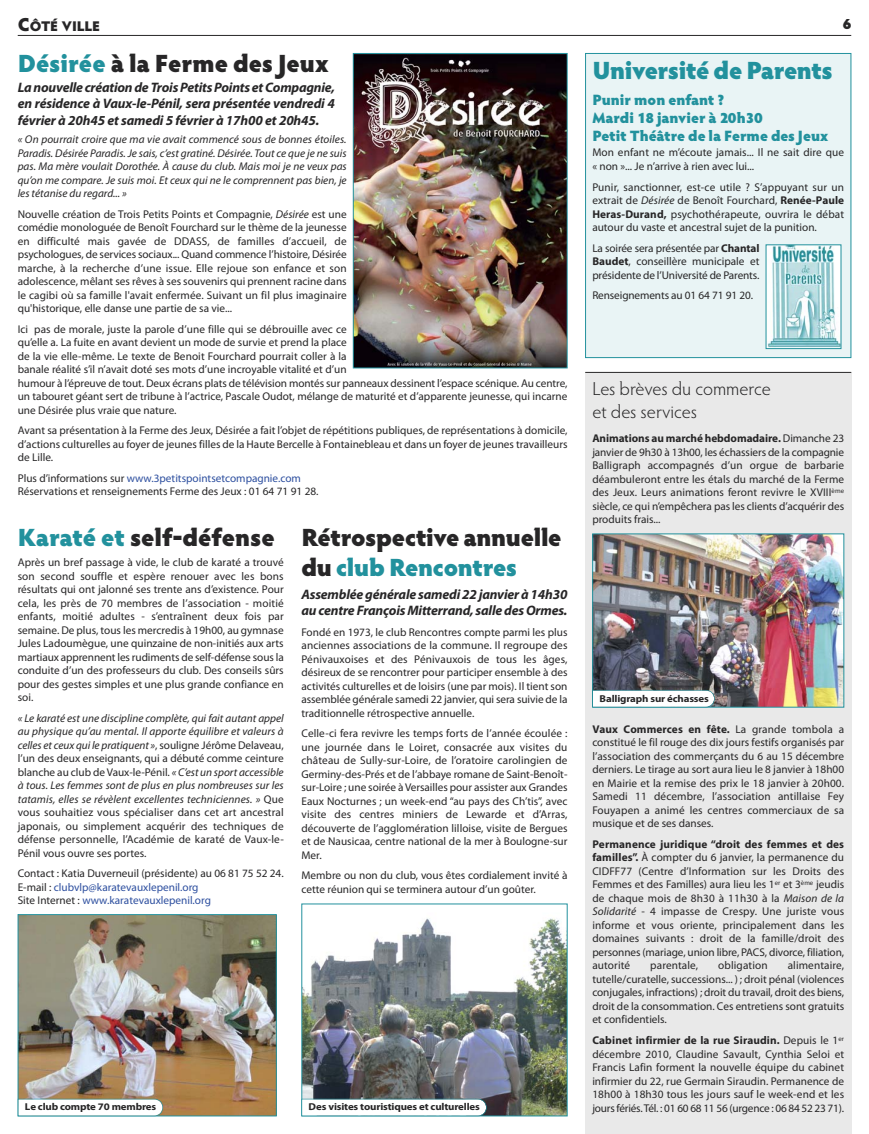
<style>
.page{position:relative;width:869px;height:1134px;background:#fff}
.page>*{position:absolute;margin:0;border:0;box-sizing:border-box;transform-origin:0 0}
.t1{font:900 25px/30px "Hypatia Sans Pro";letter-spacing:-.015em;color:#272627}
.t2{font:900 25px "Hypatia Sans Pro";letter-spacing:-.025em;color:#22919d}
.t3{font:300 18.75px/22.8px "Hypatia Sans Pro";color:#272627}
.t4{font:900 15px/18px "Hypatia Sans Pro";color:#22919d}
.t5{font:900 15px "Hypatia Sans Pro";color:#272627}
.t6{font:900 14px "Hypatia Sans Pro";letter-spacing:-.01em;color:#272627}
.t7{font:italic 700 13.75px/16.5px "Myriad Pro";letter-spacing:-.015em;color:#272627;text-align:justify}
.t8{font:11.25px/13.5px "Myriad Pro";color:#272627;text-align:justify}
.t9{font:italic 11.25px/13.5px "Myriad Pro";color:#272627;text-align:justify}
.t10{font:700 10px "Myriad Pro";letter-spacing:-.015em;color:#272627;scale:1.09 1}
.s1{font-size:18.75px}
.s2{color:#22919d}
.s3{font-style:italic}
.s4{color:#2d4f9f}
.s5{font-weight:700}
</style>
<div class="page">
<div style="left:585px;top:54px;width:265px;height:303px;background:#e9f4f5"></div>
<div style="left:585px;top:53px;width:265px;height:305px;border:1px solid #22919d"></div>
<hr style="left:18px;top:35px;width:832px;height:1px;background:#272627">
<img style="left:303px;top:918px;width:262px;height:196px">
<img style="left:355px;top:55px;width:210px;height:311px">
<div style="left:353px;top:53px;width:214px;height:315px;border:1px solid #22919d"></div>
<div style="left:585px;top:372px;width:265px;height:762px;background:#e9e9e9"></div>
<hr style="left:585px;top:372px;width:265px;height:1px;background:#272627">
<img style="left:20px;top:916px;width:254px;height:198px">
<div style="left:18px;top:914px;width:258px;height:202px;border:1px solid #22919d"></div>
<img style="left:767px;top:246px;width:71px;height:101px">
<img style="left:594px;top:536px;width:247px;height:169px">
<div style="left:592px;top:534px;width:251px;height:173px;border:1px solid #22919d"></div>
<svg style="left:592px;top:690px;width:122px;height:17px;background:#eef4f5"></svg>
<svg style="left:18px;top:1099px;width:145px;height:17px"></svg>
<svg style="left:302px;top:1099px;width:184px;height:17px"></svg>
<p class="t6" style="left:18px;top:18px;width:84px"><span class="s1">C</span>ÔTÉ VILLE</p>
<h3 class="t5" style="left:842px;top:15px;width:10px">6</h3>
<h1 class="t1" style="left:18px;top:48px;width:312px"><span class="s2">Désirée</span> à la Ferme des Jeux</h1>
<p class="t7" style="left:18px;top:80px;width:318px">La nouvelle création de Trois Petits Points et Compagnie, en résidence à Vaux-le-Pénil, sera présentée vendredi 4 février à 20h45 et samedi 5 février à 17h00 et 20h45.</p>
<p class="t9" style="left:18px;top:134px;width:330px">« On pourrait croire que ma vie avait commencé sous de bonnes étoiles.<br>Paradis. Désirée Paradis. Je sais, c’est gratiné. Désirée. Tout ce que je ne suis pas. Ma mère voulait Dorothée. À cause du club. Mais moi je ne veux pas qu’on me compare. Je suis moi. Et ceux qui ne le comprennent pas bien, je les tétanise du regard... »</p>
<p class="t8" style="left:18px;top:208px;width:330px">Nouvelle création de Trois Petits Points et Compagnie, <span class="s3">Désirée</span> est une comédie monologuée de Benoît Fourchard sur le thème de la jeunesse en difficulté mais gavée de DDASS, de familles d’accueil, de psychologues, de services sociaux... Quand commence l’histoire, Désirée marche, à la recherche d’une issue. Elle rejoue son enfance et son adolescence, mêlant ses rêves à ses souvenirs qui prennent racine dans le cagibi où sa famille l'avait enfermée. Suivant un fil plus imaginaire qu'historique, elle danse une partie de sa vie...</p>
<p class="t8" style="left:18px;top:323px;width:551px;text-align:left">Ici pas de morale, juste la parole d’une fille qui se débrouille avec ce<br>qu’elle a. La fuite en avant devient un mode de survie et prend la place<br>de la vie elle-même. Le texte de Benoit Fourchard pourrait coller à la<br>banale réalité s’il n’avait doté ses mots d’une incroyable vitalité et d’un<br>humour à l’épreuve de tout. Deux écrans plats de télévision montés sur panneaux dessinent l’espace scénique. Au centre, un tabouret géant sert de tribune à l’actrice, Pascale Oudot, mélange de maturité et d’apparente jeunesse, qui incarne une Désirée plus vraie que nature.</p>
<p class="t8" style="left:18px;top:425px;width:551px">Avant sa présentation à la Ferme des Jeux, Désirée a fait l’objet de répétitions publiques, de représentations à domicile, d’actions culturelles au foyer de jeunes filles de la Haute Bercelle à Fontainebleau et dans un foyer de jeunes travailleurs de Lille.</p>
<p class="t8" style="left:18px;top:472px;width:302px">Plus d’informations sur <span class="s4">www.3petitspointsetcompagnie.com<br></span>Réservations et renseignements Ferme des Jeux : 01 64 71 91 28.</p>
<h1 class="t1" style="left:301px;top:522px;width:261px;text-indent:-283px"><span class="s2">Karaté et</span> self-défense Rétrospective annuelle du <span class="s2">club Rencontres</span></h1>
<p class="t8" style="left:18px;top:557px;width:267px">Après un bref passage à vide, le club de karaté a trouvé son second souffle et espère renouer avec les bons résultats qui ont jalonné ses trente ans d’existence. Pour cela, les près de 70 membres de l’association - moitié enfants, moitié adultes - s’entraînent deux fois par semaine. De plus, tous les mercredis à 19h00, au gymnase Jules Ladoumègue, une quinzaine de non-initiés aux arts martiaux apprennent les rudiments de self-défense sous la conduite d’un des professeurs du club. Des conseils sûrs pour des gestes simples et une plus grande confiance en soi.</p>
<p class="t8" style="left:18px;top:712px;width:267px"><span class="s3">« Le karaté est une discipline complète, qui fait autant appel au physique qu’au mental. Il apporte équilibre et valeurs à celles et ceux qui le pratiquent »</span>, souligne Jérôme Delaveau, l’un des deux enseignants, qui a débuté comme ceinture blanche au club de Vaux-le-Pénil. <span class="s3">« C’est un sport accessible à tous. Les femmes sont de plus en plus nombreuses sur les tatamis, elles se révèlent excellentes techniciennes. »</span> Que vous souhaitiez vous spécialiser dans cet art ancestral japonais, ou simplement acquérir des techniques de défense personnelle, l’Académie de karaté de Vaux-le-Pénil vous ouvre ses portes.</p>
<p class="t8" style="left:18px;top:868px;width:267px;text-align:left">Contact : Katia Duverneuil (présidente) au 06 81 75 52 24.<br>E-mail : <span class="s4">clubvlp@karatevauxlepenil.org<br></span>Site Internet : <span class="s4">www.karatevauxlepenil.org</span></p>
<p class="t7" style="left:301px;top:587px;width:267px">Assemblée générale samedi 22 janvier à 14h30 au centre François Mitterrand, salle des Ormes.</p>
<p class="t8" style="left:301px;top:626px;width:267px">Fondé en 1973, le club Rencontres compte parmi les plus anciennes associations de la commune. Il regroupe des Pénivauxoises et des Pénivauxois de tous les âges, désireux de se rencontrer pour participer ensemble à des activités culturelles et de loisirs (une par mois). Il tient son assemblée générale samedi 22 janvier, qui sera suivie de la traditionnelle rétrospective annuelle.</p>
<p class="t8" style="left:301px;top:728px;width:267px">Celle-ci fera revivre les temps forts de l’année écoulée : une journée dans le Loiret, consacrée aux visites du château de Sully-sur-Loire, de l’oratoire carolingien de Germiny-des-Prés et de l’abbaye romane de Saint-Benoît&shy;sur-Loire ; une soirée à Versailles pour assister aux Grandes Eaux Nocturnes ; un week-end “au pays des Ch’tis”, avec visite des centres miniers de Lewarde et d’Arras, découverte de l’agglomération lilloise, visite de Bergues et de Nausicaa, centre national de la mer à Boulogne-sur Mer.</p>
<p class="t8" style="left:301px;top:870px;width:267px">Membre ou non du club, vous êtes cordialement invité à cette réunion qui se terminera autour d’un goûter.</p>
<p class="t10" style="left:25px;top:1103px;width:122px">Le club compte 70 membres</p>
<p class="t10" style="left:308px;top:1103px;width:158px">Des visites touristiques et culturelles</p>
<h1 class="t2" style="left:592px;top:55px;width:242px">Université de Parents</h1>
<h3 class="t4" style="left:592px;top:91px;width:237px">Punir mon enfant ?<br>Mardi 18 janvier à 20h30<br>Petit Théâtre de la Ferme des Jeux</h3>
<p class="t8" style="left:592px;top:147px;width:253px">Mon enfant ne m’écoute jamais... Il ne sait dire que « non »... Je n’arrive à rien avec lui...</p>
<p class="t8" style="left:592px;top:181px;width:253px">Punir, sanctionner, est-ce utile ? S’appuyant sur un extrait de <span class="s3">Désirée</span> de Benoît Fourchard, <span class="s5">Renée-Paule Heras-Durand,</span> psychothérapeute, ouvrira le débat autour du vaste et ancestral sujet de la punition.</p>
<p class="t8" style="left:592px;top:242px;width:168px">La soirée sera présentée par <span class="s5">Chantal Baudet</span>, conseillère municipale et présidente de l’Université de Parents.</p>
<p class="t8" style="left:592px;top:290px;width:162px">Renseignements au 01 64 71 91 20.</p>
<h2 class="t3" style="left:592px;top:377px;width:180px">Les brèves du commerce et des services</h2>
<p class="t8" style="left:592px;top:433px;width:253px"><span class="s5">Animations au marché hebdomadaire.</span> Dimanche 23 janvier de 9h30 à 13h00, les échassiers de la compagnie Balligraph accompagnés d’un orgue de barbarie déambuleront entre les étals du marché de la Ferme des Jeux. Leurs animations feront revivre le XVIII<sup>ème </sup>siècle, ce qui n’empêchera pas les clients d’acquérir des produits frais...</p>
<p class="t10" style="left:599px;top:694px;width:102px">Balligraph sur échasses</p>
<p class="t8" style="left:592px;top:723px;width:253px"><span class="s5">Vaux Commerces en fête.</span> La grande tombola a constitué le fil rouge des dix jours festifs organisés par l’association des commerçants du 6 au 15 décembre derniers. Le tirage au sort aura lieu le 8 janvier à 18h00 en Mairie et la remise des prix le 18 janvier à 20h00.<br>Samedi 11 décembre, l’association antillaise Fey Fouyapen a animé les centres commerciaux de sa musique et de ses danses.</p>
<p class="t8" style="left:592px;top:838px;width:253px"><span class="s5">Permanence juridique “droit des femmes et des familles”.</span> À compter du 6 janvier, la permanence du CIDFF77 (Centre d’Information sur les Droits des Femmes et des Familles) aura lieu les 1<sup>er</sup> et 3<sup>ème</sup> jeudis de chaque mois de 8h30 à 11h30 à la <span class="s3">Maison de la Solidarité</span> - 4 impasse de Crespy. Une juriste vous informe et vous oriente, principalement dans les domaines suivants : droit de la famille/droit des personnes (mariage, union libre, PACS, divorce, filiation, autorité</p>
<p class="t8" style="left:592px;top:960px;width:253px;text-indent:195px">alimentaire, tutelle/curatelle, successions... ) ; droit pénal (violences conjugales, infractions) ; droit du travail, droit des biens, droit de la consommation. Ces entretiens sont gratuits et confidentiels.</p>
<p class="t8" style="left:592px;top:1034px;width:253px"><span class="s5">Cabinet infirmier de la rue Siraudin.</span> Depuis le 1<sup>er </sup>décembre 2010, Claudine Savault, Cynthia Seloi et Francis Lafin forment la nouvelle équipe du cabinet infirmier du 22, rue Germain Siraudin. Permanence de 18h00 à 18h30 tous les jours sauf le week-end et les jours fériés. Tél. : 01 60 68 11 56 (urgence : 06 84 52 23 71).</p>
<p class="t8" style="left:650px;top:960px;width:49px">parentale,</p>
<p class="t8" style="left:718px;top:960px;width:51px">obligation</p>
</div>
